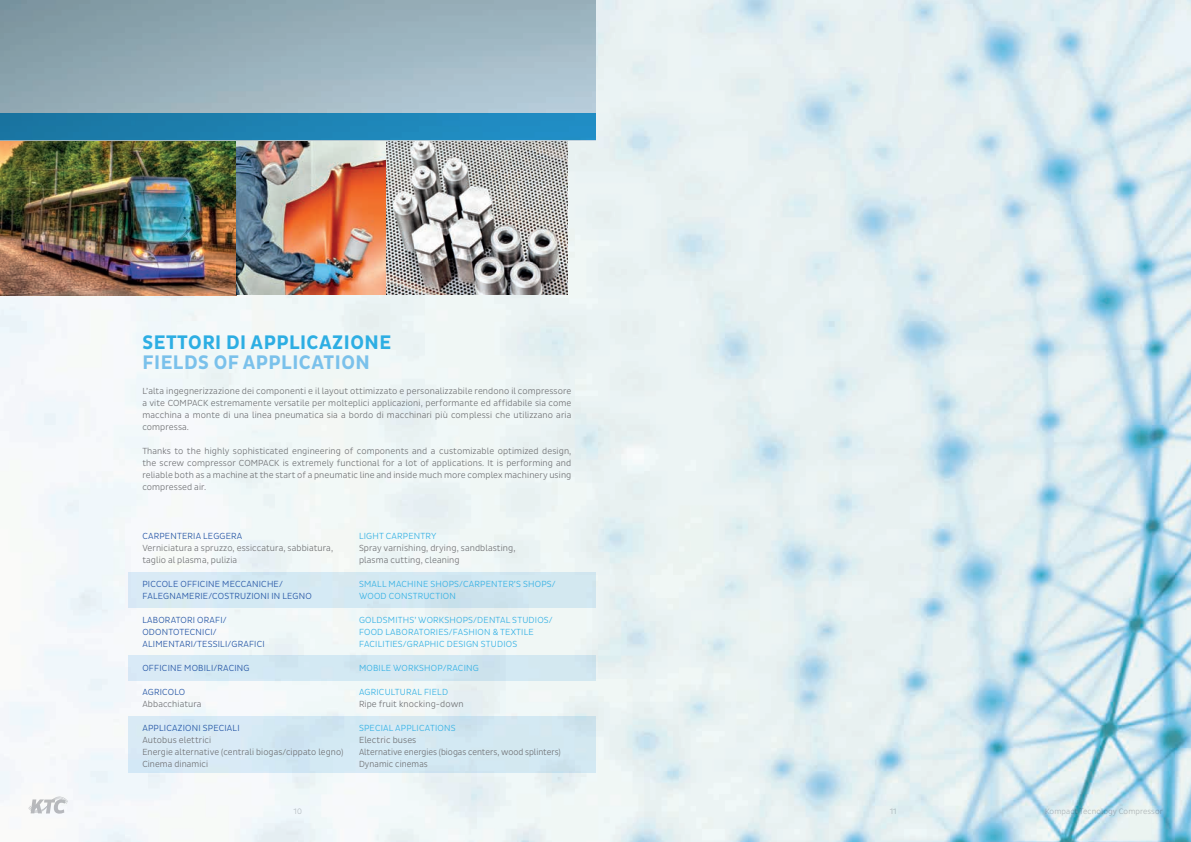
<style>
.page{position:relative;width:1191px;height:842px;background:#fff}
.page>*{position:absolute;margin:0;border:0;box-sizing:border-box;transform-origin:0 0}
.t1{font:700 20px "Pluto Sans Cond";letter-spacing:.025em;color:#2daee3}
.t2{font:700 20px "Pluto Sans Cond";letter-spacing:.025em;color:#7ac1eb}
.t3{font:300 9px/12px "Pluto Sans Cond";letter-spacing:.01em;color:#6c6d70}
.t4{font:300 9px/12px "Pluto Sans Cond";letter-spacing:.025em;color:#2daee3}
.t5{font:300 9px/12px "Pluto Sans Cond";letter-spacing:.025em;color:#1b4ea1}
.t6{font:300 8px "Pluto Sans Cond";letter-spacing:.01em;color:#bcbdc0}
</style>
<div class="page">
<img style="left:0;top:0;width:1191px;height:842px">
<img style="left:0;top:140px;width:390px;height:155px">
<img style="left:387px;top:140px;width:181px;height:154px">
<div style="left:128px;top:572px;width:467px;height:35px;background:#d3e9f3"></div>
<div style="left:128px;top:655px;width:467px;height:25px;background:#d3e8f3"></div>
<div style="left:128px;top:717px;width:467px;height:56px;background:#d3e9f3"></div>
<img style="left:0;top:0;width:595px;height:114px">
<div style="left:0;top:114px;width:595px;height:26px;background:linear-gradient(to right,#1a75a0,#2190c8)"></div>
<h1 class="t1" style="left:142px;top:331px;width:250px">SETTORI DI APPLICAZIONE</h1>
<h1 class="t2" style="left:142px;top:351px;width:229px">FIELDS OF APPLICATION</h1>
<p class="t3" style="left:142px;top:385px;width:430px;text-align:justify">L’alta ingegnerizzazione dei componenti e il layout ottimizzato e personalizzabile rendono il compressore a vite COMPACK estremamente versatile per molteplici applicazioni, performante ed affidabile sia come macchina a monte di una linea pneumatica sia a bordo di macchinari più complessi che utilizzano aria compressa.</p>
<p class="t3" style="left:142px;top:445px;width:430px;text-align:justify">Thanks to the highly sophisticated engineering of components and a customizable optimized design, the screw compressor COMPACK is extremely functional for a lot of applications. It is performing and reliable both as a machine at the start of a pneumatic line and inside much more complex machinery using compressed air.</p>
<p class="t5" style="left:142px;top:530px;width:101px">CARPENTERIA LEGGERA</p>
<p class="t3" style="left:142px;top:542px;width:192px">Verniciatura a spruzzo, essiccatura, sabbiatura, taglio al plasma, pulizia</p>
<p class="t5" style="left:142px;top:578px;width:171px">PICCOLE OFFICINE MECCANICHE/<br>FALEGNAMERIE/COSTRUZIONI IN LEGNO</p>
<p class="t5" style="left:142px;top:614px;width:124px">LABORATORI ORAFI/<br>ODONTOTECNICI/<br>ALIMENTARI/TESSILI/GRAFICI</p>
<p class="t5" style="left:142px;top:662px;width:109px">OFFICINE MOBILI/RACING</p>
<p class="t5" style="left:142px;top:686px;width:44px">AGRICOLO</p>
<p class="t3" style="left:142px;top:698px;width:61px">Abbacchiatura</p>
<p class="t5" style="left:142px;top:722px;width:99px">APPLICAZIONI SPECIALI</p>
<p class="t3" style="left:142px;top:734px;width:202px">Autobus elettrici<br>Energie alternative (centrali biogas/cippato legno)<br>Cinema dinamici</p>
<p class="t4" style="left:359px;top:530px;width:79px">LIGHT CARPENTRY</p>
<p class="t3" style="left:359px;top:542px;width:158px">Spray varnishing, drying, sandblasting, plasma cutting, cleaning</p>
<p class="t4" style="left:359px;top:578px;width:198px">SMALL MACHINE SHOPS/CARPENTER’S SHOPS/<br>WOOD CONSTRUCTION</p>
<p class="t4" style="left:359px;top:614px;width:195px">GOLDSMITHS’ WORKSHOPS/DENTAL STUDIOS/<br>FOOD LABORATORIES/FASHION &amp; TEXTILE<br>FACILITIES/GRAPHIC DESIGN STUDIOS</p>
<p class="t4" style="left:359px;top:662px;width:121px">MOBILE WORKSHOP/RACING</p>
<p class="t4" style="left:359px;top:686px;width:91px">AGRICULTURAL FIELD</p>
<p class="t3" style="left:359px;top:698px;width:106px">Ripe fruit knocking-down</p>
<p class="t4" style="left:359px;top:722px;width:98px">SPECIAL APPLICATIONS</p>
<p class="t3" style="left:359px;top:734px;width:203px">Electric buses<br>Alternative energies (biogas centers, wood splinters)<br>Dynamic cinemas</p>
<p class="t6" style="left:293px;top:806px;width:10px">10</p>
<p class="t6" style="left:890px;top:806px;width:8px">11</p>
<p class="t6" style="left:1045px;top:806px;width:119px">Kompact Tecnology Compressor</p>
</div>
